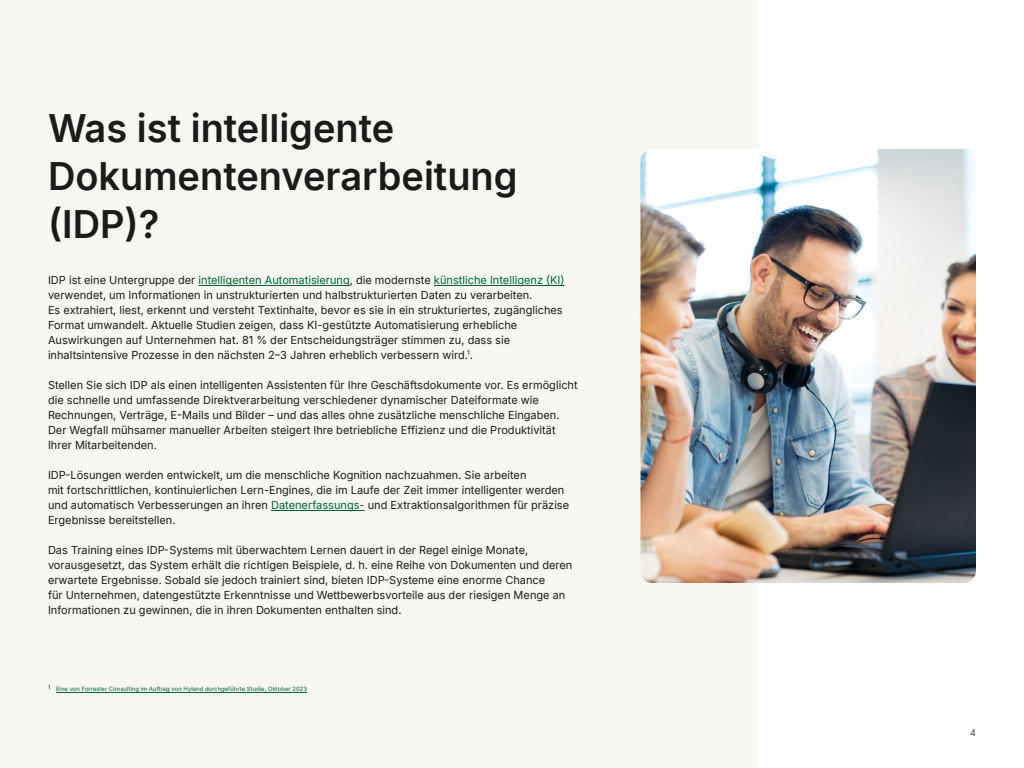
<style>
.page{position:relative;width:1024px;height:768px;background:#fff}
.page>*{position:absolute;margin:0;border:0;box-sizing:border-box;transform-origin:0 0}
.Heading_-_TOC_Level{font:600 38px/48px "Inter";color:#191c1a}
.Body_Text{font:11px/15px "Inter";color:#191c1a}
.t1{font:9px "Inter";color:#444745}
.Footnote{font:5.8px "Inter";letter-spacing:.01em;color:#006334}
.Footnote-2{font:5.2px "Inter";color:#191c1a}
.s1{color:#006334}
</style>
<div class="page">
<div style="left:0;top:0;width:759px;height:768px;background:#f8f7f2"></div>
<img style="left:640px;top:149px;width:336px;height:434px">
<hr style="left:199px;top:285px;width:151px;height:1px;background:#006334">
<hr style="left:434px;top:285px;width:131px;height:1px;background:#006334">
<hr style="left:271px;top:510px;width:94px;height:1px;background:#006334">
<hr style="left:56px;top:692px;width:251px;height:1px;background:#006334">
<p class="Heading_-_TOC_Level" style="left:48px;top:103px;width:471px">Was ist intelligente<br>Dokumentenverarbeitung (IDP)?</p>
<p class="Body_Text" style="left:48px;top:272px;width:518px">IDP ist eine Untergruppe der <span class="s1">intelligenten Automatisierung</span>, die modernste <span class="s1">künstliche Intelligenz (KI) </span>verwendet, um Informationen in unstrukturierten und halbstrukturierten Daten zu verarbeiten.<br>Es extrahiert, liest, erkennt und versteht Textinhalte, bevor es sie in ein strukturiertes, zugängliches Format umwandelt. Aktuelle Studien zeigen, dass KI-gestützte Automatisierung erhebliche Auswirkungen auf Unternehmen hat. 81 % der Entscheidungsträger stimmen zu, dass sie inhaltsintensive Prozesse in den nächsten 2–3 Jahren erheblich verbessern wird.<sup>1</sup>.</p>
<p class="Body_Text" style="left:48px;top:377px;width:531px">Stellen Sie sich IDP als einen intelligenten Assistenten für Ihre Geschäftsdokumente vor. Es ermöglicht die schnelle und umfassende Direktverarbeitung verschiedener dynamischer Dateiformate wie Rechnungen, Verträge, E-Mails und Bilder – und das alles ohne zusätzliche menschliche Eingaben.<br>Der Wegfall mühsamer manueller Arbeiten steigert Ihre betriebliche Effizienz und die Produktivität Ihrer Mitarbeitenden.</p>
<p class="Body_Text" style="left:48px;top:467px;width:523px">IDP-Lösungen werden entwickelt, um die menschliche Kognition nachzuahmen. Sie arbeiten<br>mit fortschrittlichen, kontinuierlichen Lern-Engines, die im Laufe der Zeit immer intelligenter werden und automatisch Verbesserungen an ihren <span class="s1">Datenerfassungs-</span> und Extraktionsalgorithmen für präzise Ergebnisse bereitstellen.</p>
<p class="Body_Text" style="left:48px;top:542px;width:526px">Das Training eines IDP-Systems mit überwachtem Lernen dauert in der Regel einige Monate, vorausgesetzt, das System erhält die richtigen Beispiele, d. h. eine Reihe von Dokumenten und deren erwartete Ergebnisse. Sobald sie jedoch trainiert sind, bieten IDP-Systeme eine enorme Chance<br>für Unternehmen, datengestützte Erkenntnisse und Wettbewerbsvorteile aus der riesigen Menge an Informationen zu gewinnen, die in ihren Dokumenten enthalten sind.</p>
<p class="Footnote-2" style="left:48px;top:683px;width:4px">1</p>
<p class="Footnote" style="left:56px;top:685px;width:252px">Eine von Forrester Consulting im Auftrag von Hyland durchgeführte Studie, Oktober 2023</p>
<p class="t1" style="left:970px;top:726px;width:7px">4</p>
</div>
